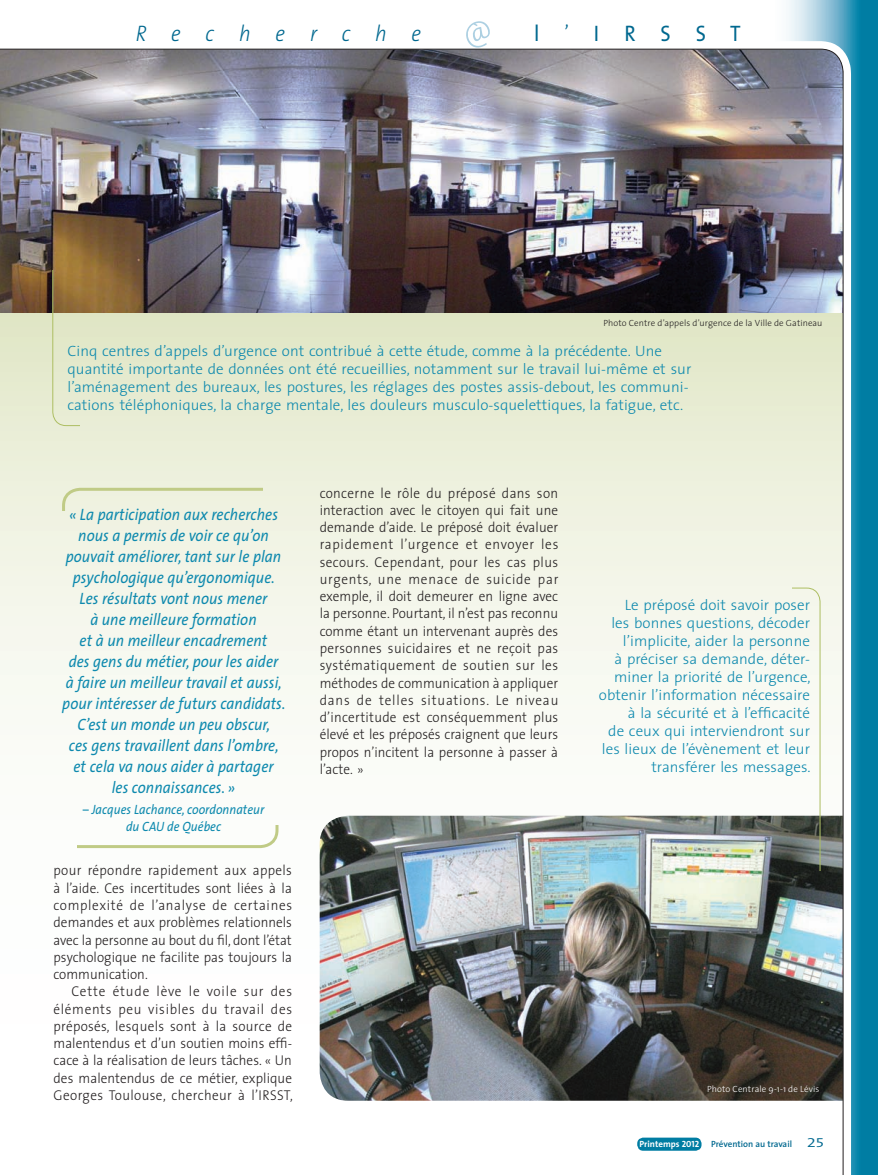
<style>
.page{position:relative;width:878px;height:1175px;background:#fff}
.page>*{position:absolute;margin:0;border:0;box-sizing:border-box;transform-origin:0 0}
.t1{font:italic 300 22.5px "The Sans";letter-spacing:1.215em;color:#00688f;scale:.91 1}
.t2{font:22.5px "The Sans";letter-spacing:1.215em;color:#00688f;scale:.91 1}
.t3{font:italic 16.5px/21px "The Sans";letter-spacing:.005em;color:#0d89ae;text-align:center;scale:.9 1}
.t4{font:300 15px/18px "The Sans";letter-spacing:.005em;color:#0d89ae}
.t5{font:300 14.25px/17.2px "The Sans";letter-spacing:.005em;color:#231f20;text-align:justify;scale:.93 1}
.t6{font:italic 13.5px/16.5px "The Sans";letter-spacing:.005em;color:#0d89ae;text-align:center;scale:.9 1}
.t7{font:300 9px "The Sans";letter-spacing:.01em;color:#231f20}
.t8{font:300 9px "The Sans";letter-spacing:.015em;color:#fff}
.t9{font:600 9px "The Sans";color:#00688f}
.t10{font:700 9px "The Sans";color:#fff}
.s1{font-weight:300}
.s2{font-family:"The Sans Bold Caps";font-weight:400}
.s3{font-family:"The Sans Semi Light Caps";font-weight:400;font-size:13.05px}
</style>
<div class="page">
<img style="left:0;top:48px;width:751px;height:1103px">
<img style="left:751px;top:0;width:127px;height:1174px">
<svg style="left:464px;top:21px;width:27px;height:28px"></svg>
<svg style="left:52px;top:270px;width:28px;height:156px;background:#cdc7a1"></svg>
<svg style="left:793px;top:587px;width:27px;height:283px"></svg>
<svg style="left:62px;top:488px;width:201px;height:22px;background:#e8ecd3"></svg>
<svg style="left:78px;top:825px;width:200px;height:23px"></svg>
<h1 class="t1" style="left:136px;top:15px;width:315px">Recherche</h1>
<h1 class="t2" style="left:534px;top:15px;width:229px">l<span class="s1">’</span>IRSST</h1>
<p class="t7" style="left:603px;top:315px;width:221px">Photo Centre d’appels d’urgence de la Ville de Gatineau</p>
<p class="t4" style="left:68px;top:341px;width:625px">Cinq centres d’appels d’urgence ont contribué à cette étude, comme à la précédente. Une quantité importante de données ont été recueillies, notamment sur le travail lui-même et sur l’aménagement des bureaux, les postures, les réglages des postes assis-debout, les communi&shy;cations téléphoniques, la charge mentale, les douleurs musculo-squelettiques, la fatigue, etc.</p>
<p class="t3" style="left:62px;top:503px;width:249px">« La participation aux recherches nous a permis de voir ce qu’on pouvait améliorer, tant sur le plan psychologique qu’ergonomique.<br>Les résultats vont nous mener<br>à une meilleure formation<br>et à un meilleur encadrement<br>des gens du métier, pour les aider<br>à faire un meilleur travail et aussi, pour intéresser de futurs candidats.<br>C’est un monde un peu obscur,<br>ces gens travaillent dans l’ombre, et cela va nous aider à partager<br>les connaissances. »</p>
<p class="t6" style="left:83px;top:801px;width:203px">– Jacques Lachance, coordonnateur du CAU de Québec</p>
<p class="t5" style="left:54px;top:861px;width:258px">pour répondre rapidement aux appels à l’aide. Ces incertitudes sont liées à la complexité de l’analyse de certaines demandes et aux problèmes relationnels avec la personne au bout du fil, dont l’état psychologique ne facilite pas toujours la communication.</p>
<p class="t5" style="left:54px;top:982px;width:259px;text-indent:18px">Cette étude lève le voile sur des éléments peu visibles du travail des préposés, lesquels sont à la source de malentendus et d’un soutien moins effi&shy;cace à la réalisation de leurs tâches. « Un des malentendus de ce métier, explique Georges Toulouse, chercheur à l’IRSST,</p>
<p class="t5" style="left:319px;top:483px;width:258px">concerne le rôle du préposé dans son interaction avec le citoyen qui fait une demande d’aide. Le préposé doit évaluer rapidement l’urgence et envoyer les secours. Cependant, pour les cas plus urgents, une menace de suicide par exemple, il doit demeurer en ligne avec la personne. Pourtant, il n’est pas reconnu comme étant un intervenant auprès des personnes suicidaires et ne reçoit pas systématiquement de soutien sur les méthodes de communication à appliquer dans de telles situations. Le niveau d’incertitude est conséquemment plus élevé et les préposés craignent que leurs propos n’incitent la personne à passer à l’acte. »</p>
<p class="t4" style="left:598px;top:595px;width:213px;text-align:right">Le préposé doit savoir poser<br>les bonnes questions, décoder l’implicite, aider la personne<br>à préciser sa demande, déter&shy;miner la priorité de l’urgence, obtenir l’information nécessaire à la sécurité et à l’efficacité<br>de ceux qui interviendront sur les lieux de l’évènement et leur transférer les messages.</p>
<p class="t8" style="left:707px;top:1081px;width:114px">Photo Centrale 9-1-1 de Lévis</p>
<p class="t10" style="left:639px;top:1136px;width:61px">Printemps <span class="s2">2012</span></p>
<p class="t9" style="left:711px;top:1136px;width:114px">Prévention au travail <span class="s3">25</span></p>
</div>
